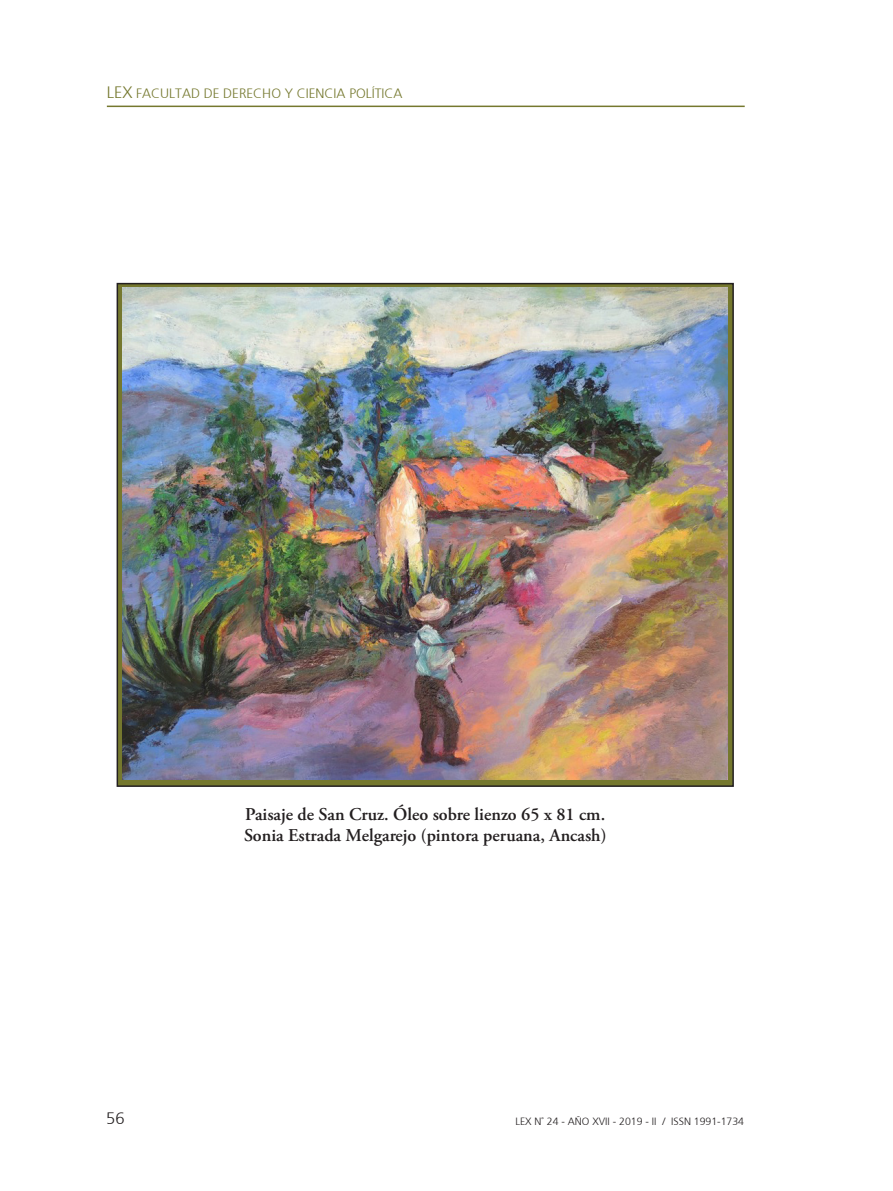
<style>
.page{position:relative;width:893px;height:1191px;background:#fff}
.page>*{position:absolute;margin:0;border:0;box-sizing:border-box;transform-origin:0 0}
.t1{font:600 18px "Adobe Garamond Pro";color:#231f20}
.t2{font:300 16.5px "Frutiger";color:#231f20}
.t3{font:300 13.5px "Frutiger";color:#75782e}
.t4{font:300 10.5px "Frutiger";color:#231f20}
.s1{font-size:16.5px}
</style>
<div class="page">
<hr style="left:107px;top:106px;width:638px;height:1px;background:#75782e">
<svg style="left:120px;top:286px;width:611px;height:498px;background:#7a7a3d"></svg>
<div style="left:117px;top:283px;width:617px;height:504px;border:2px solid #231f20"></div>
<img style="left:122px;top:287px;width:605px;height:492px">
<p class="t3" style="left:107px;top:84px;width:297px"><span class="s1">LEX</span> FACULTAD DE DERECHO Y CIENCIA POLÍTICA</p>
<p class="t1" style="left:245px;top:804px;width:362px">Paisaje de San Cruz. Óleo sobre lienzo 65 x 81 cm.</p>
<p class="t1" style="left:244px;top:825px;width:364px">Sonia Estrada Melgarejo (pintora peruana, Ancash)</p>
<p class="t2" style="left:106px;top:1106px;width:20px">56</p>
<p class="t4" style="left:515px;top:1113px;width:230px">LEX N° 24 - AÑO XVII - 2019 - II / ISSN 1991-1734</p>
</div>
